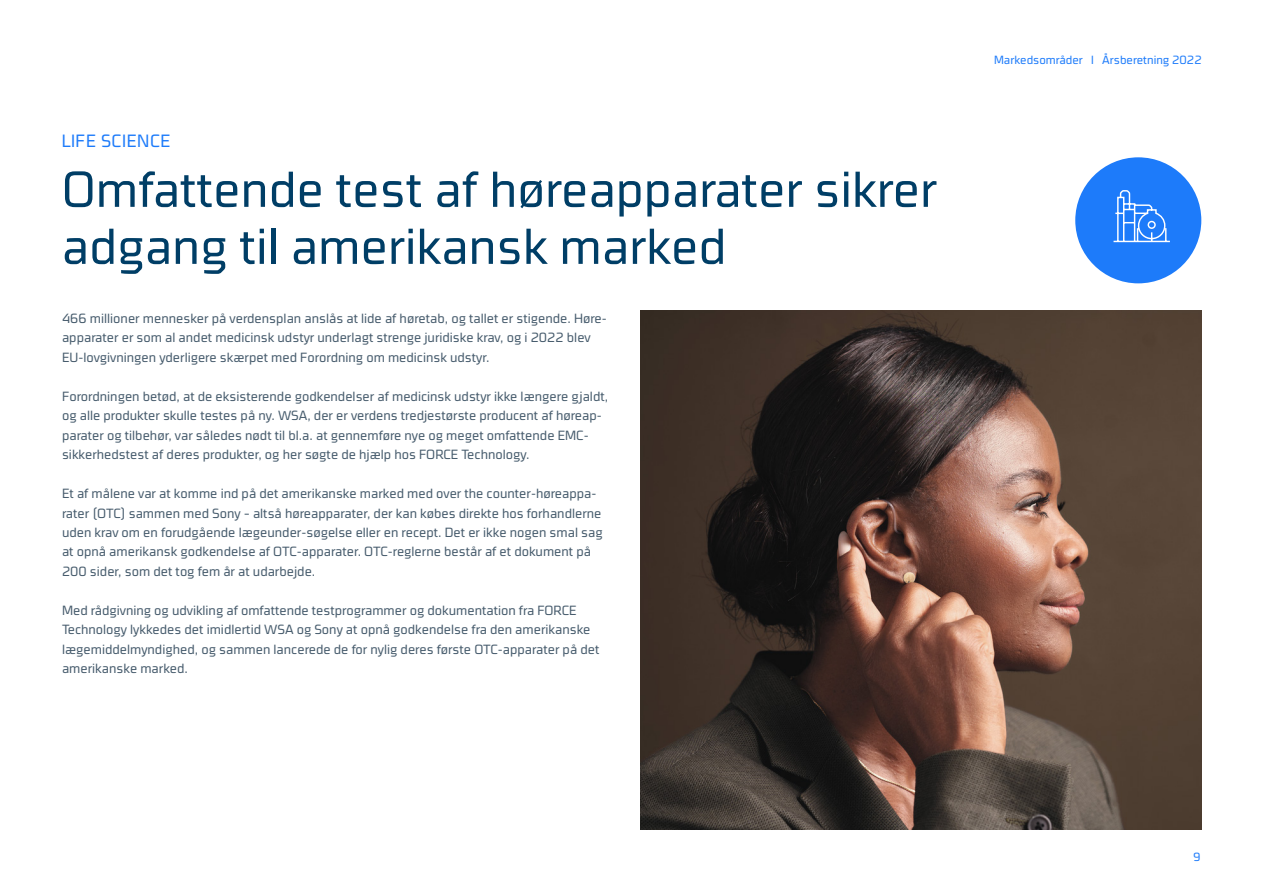
<style>
.page{position:relative;width:1263px;height:893px;background:#fff}
.page>*{position:absolute;margin:0;border:0;box-sizing:border-box;transform-origin:0 0}
.t1{font:300 condensed 51px/57px "Cube OT";color:#003e66}
.t2{font:300 condensed 18px "Cube OT";letter-spacing:.03em;color:#1d7bfa}
.t3{font:300 condensed 13.5px/19.5px "Cube OT";color:#475c6d}
.t4{font:300 condensed 12px "Cube OT";color:#1d7bfa}
</style>
<div class="page">
<div style="left:1075px;top:157px;width:126px;height:126px;background:#1d7bfa;border-radius:50%"></div>
<img style="left:640px;top:311px;width:562px;height:519px">
<svg style="left:1113px;top:190px;width:57px;height:53px"></svg>
<h2 class="t2" style="left:62px;top:131px;width:110px">LIFE SCIENCE</h2>
<h1 class="t1" style="left:62px;top:160px;width:877px">Omfattende test af høreapparater sikrer adgang til amerikansk marked</h1>
<p class="t3" style="left:62px;top:308px;width:546px">466 millioner mennesker på verdensplan anslås at lide af høretab, og tallet er stigende. Høre&shy;apparater er som al andet medicinsk udstyr underlagt strenge juridiske krav, og i 2022 blev<br>EU-lovgivningen yderligere skærpet med Forordning om medicinsk udstyr.</p>
<p class="t3" style="left:62px;top:386px;width:548px">Forordningen betød, at de eksisterende godkendelser af medicinsk udstyr ikke længere gjaldt, og alle produkter skulle testes på ny. WSA, der er verdens tredjestørste producent af høreap&shy;parater og tilbehør, var således nødt til bl.a. at gennemføre nye og meget omfattende EMC&shy;sikkerhedstest af deres produkter, og her søgte de hjælp hos FORCE Technology.</p>
<p class="t3" style="left:62px;top:483px;width:542px">Et af målene var at komme ind på det amerikanske marked med over the counter-høreappa&shy;rater (OTC) sammen med Sony – altså høreapparater, der kan købes direkte hos forhandlerne uden krav om en forudgående lægeunder-søgelse eller en recept. Det er ikke nogen smal sag at opnå amerikansk godkendelse af OTC-apparater. OTC-reglerne består af et dokument på 200 sider, som det tog fem år at udarbejde.</p>
<p class="t3" style="left:62px;top:600px;width:539px">Med rådgivning og udvikling af omfattende testprogrammer og dokumentation fra FORCE Technology lykkedes det imidlertid WSA og Sony at opnå godkendelse fra den amerikanske lægemiddelmyndighed, og sammen lancerede de for nylig deres første OTC-apparater på det amerikanske marked.</p>
<p class="t4" style="left:994px;top:53px;width:209px">Markedsområder I Årsberetning 2022</p>
<p class="t4" style="left:1193px;top:850px;width:9px">9</p>
</div>
